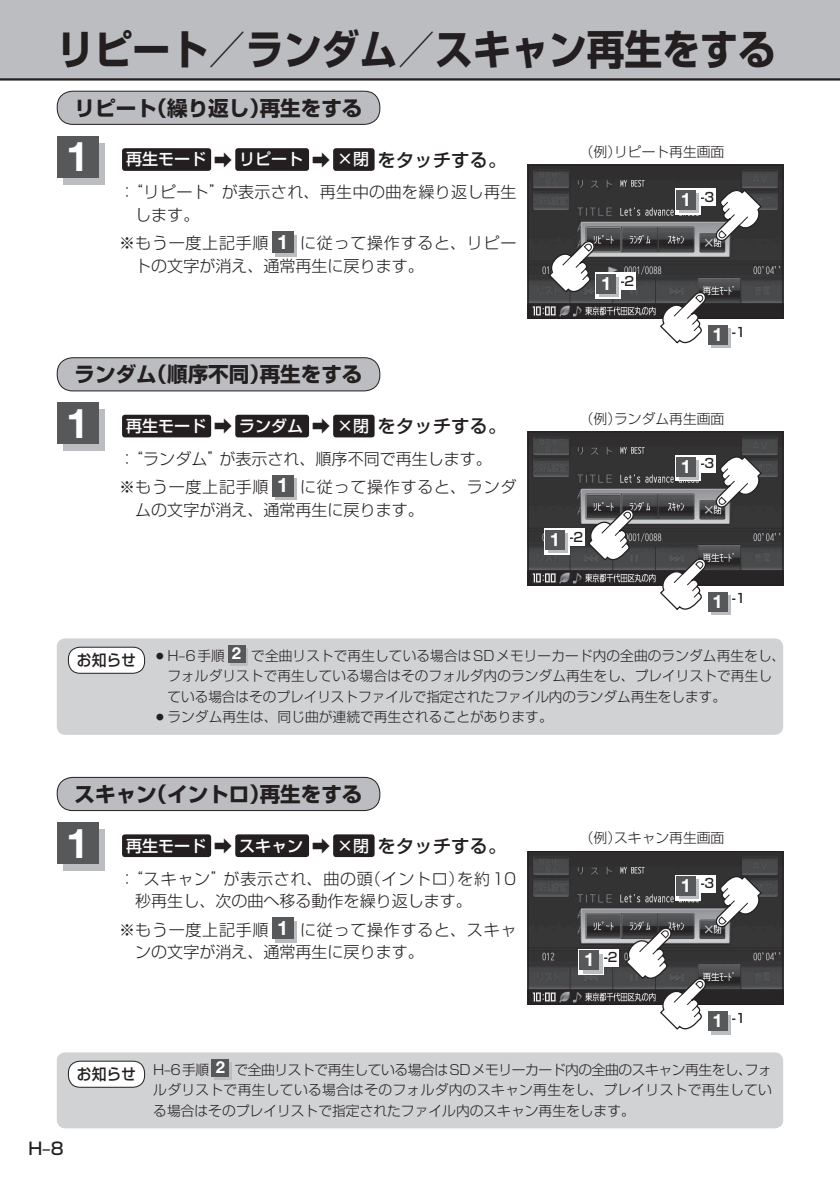
<style>
.page{position:relative;width:840px;height:1191px;background:#fff}
.page>*{position:absolute;margin:0;border:0;box-sizing:border-box;transform-origin:0 0}
.t1{font:41.2px "Shin Go Pro Bold 90 msp RKSJ H";color:#231f20;scale:.92 1}
.t2{font:700 41.2px "Helvetica Neue";color:#fff}
.t3{font:20.6px "Shin Go Pro Bold 90 msp RKSJ H";color:#231f20}
.t4{font:17px "Shin Go Pro Medium 90 msp RKSJ H";color:#231f20}
.t5{font:16px/22.6px "Shin Go Pro Light 90 msp RKSJ H";letter-spacing:.045em;color:#231f20}
.t6{font:16px/22.6px "Shin Go Pro Light 90 msp RKSJ H";color:#231f20}
.t7{font:16px "Shin Go Pro Medium 90 msp RKSJ H";color:#fff}
.t8{font:16px/22.6px "Shin Go Pro Light 90 msp RKSJ H";letter-spacing:.025em;color:#231f20}
.t9{font:15.6px "Shin Go Pro Medium 90 msp RKSJ H";color:#231f20;scale:.95 1}
.t10{font:13.8px/20.6px "Shin Go Pro Light 90 msp RKSJ H";color:#231f20}
.t11{font:12.8px "Shin Go Pro Medium 90 msp RKSJ H";color:#231f20}
.s1{font-family:"Shin Go Pro Light 90 msp RKSJ H";font-size:18.4px;color:#231f20}
.s2{font-size:18.4px;color:#231f20}
.s3{font-family:"Helvetica Neue";font-weight:700;font-size:19.8px;color:#fff}
.s4{font-family:"Helvetica Neue";font-weight:700;font-size:18.4px;color:#fff}
.s5{font-family:"Helvetica Neue";font-weight:700;font-size:16.6px;color:#fff}
</style>
<div class="page">
<div style="left:0;top:0;width:839px;height:79px;background:#bcbdc0"></div>
<hr style="left:0;top:78px;width:839px;height:3px;background:#231f20">
<div style="left:57px;top:91px;width:322px;height:33px;background:#bcbdc0;border-radius:16px"></div>
<div style="left:57px;top:91px;width:323px;height:34px;border:1px solid #231f20;border-radius:16px"></div>
<svg style="left:64px;top:143px;width:41px;height:41px"></svg>
<div style="left:57px;top:136px;width:41px;height:41px;background:#57585a"></div>
<div style="left:122px;top:148px;width:89px;height:23px;background:#231f20;border-radius:3px"></div>
<div style="left:235px;top:148px;width:74px;height:23px;background:#231f20;border-radius:3px"></div>
<div style="left:333px;top:148px;width:41px;height:23px;background:#231f20;border-radius:3px"></div>
<svg style="left:275px;top:235px;width:21px;height:21px"></svg>
<div style="left:272px;top:231px;width:21px;height:22px;background:#57585a"></div>
<img style="left:529px;top:167px;width:251px;height:150px">
<div style="left:527px;top:165px;width:255px;height:154px;border:1px solid #231f20"></div>
<svg style="left:727px;top:325px;width:4px;height:23px"></svg>
<div style="left:710px;top:329px;width:20px;height:19px;background:linear-gradient(to right,#bcbdc0,#bcbdc0)"></div>
<div style="left:707px;top:325px;width:20px;height:20px;background:#57585a"></div>
<svg style="left:658px;top:290px;width:49px;height:54px"></svg>
<div style="left:594px;top:273px;width:41px;height:17px;background:#fff"></div>
<svg style="left:594px;top:274px;width:26px;height:24px"></svg>
<svg style="left:599px;top:278px;width:19px;height:19px"></svg>
<div style="left:596px;top:274px;width:19px;height:20px;background:#57585a"></div>
<svg style="left:547px;top:239px;width:49px;height:55px"></svg>
<svg style="left:713px;top:188px;width:49px;height:55px"></svg>
<div style="left:674px;top:189px;width:41px;height:17px;background:#fff"></div>
<svg style="left:674px;top:189px;width:26px;height:25px"></svg>
<svg style="left:679px;top:193px;width:19px;height:20px"></svg>
<div style="left:676px;top:190px;width:19px;height:20px;background:#57585a"></div>
<div style="left:57px;top:358px;width:322px;height:33px;background:#bcbdc0;border-radius:16px"></div>
<div style="left:57px;top:357px;width:323px;height:34px;border:1px solid #231f20;border-radius:16px"></div>
<div style="left:64px;top:409px;width:41px;height:42px;background:#bcbdc0"></div>
<div style="left:57px;top:403px;width:41px;height:41px;background:#57585a"></div>
<div style="left:122px;top:415px;width:89px;height:22px;background:#231f20;border-radius:3px"></div>
<div style="left:235px;top:415px;width:74px;height:22px;background:#231f20;border-radius:3px"></div>
<div style="left:333px;top:415px;width:41px;height:22px;background:#231f20;border-radius:3px"></div>
<svg style="left:275px;top:479px;width:21px;height:21px"></svg>
<div style="left:272px;top:475px;width:21px;height:21px;background:#57585a"></div>
<div style="left:57px;top:638px;width:725px;height:97px;background:#d1d2d4;border-radius:9px"></div>
<svg style="left:230px;top:648px;width:18px;height:17px"></svg>
<div style="left:228px;top:645px;width:17px;height:18px;background:#57585a"></div>
<div style="left:68px;top:647px;width:76px;height:26px;background:#fff;border-radius:12px"></div>
<div style="left:68px;top:647px;width:77px;height:26px;border:1px solid #231f20;border-radius:12px"></div>
<img style="left:529px;top:433px;width:251px;height:150px">
<div style="left:527px;top:431px;width:255px;height:154px;border:1px solid #231f20"></div>
<svg style="left:708px;top:592px;width:23px;height:23px"></svg>
<svg style="left:710px;top:595px;width:20px;height:19px"></svg>
<div style="left:707px;top:592px;width:20px;height:19px;background:#57585a"></div>
<svg style="left:658px;top:557px;width:49px;height:53px"></svg>
<div style="left:543px;top:529px;width:41px;height:17px;background:#fff"></div>
<svg style="left:543px;top:529px;width:26px;height:25px"></svg>
<svg style="left:548px;top:533px;width:19px;height:20px"></svg>
<div style="left:545px;top:530px;width:19px;height:20px;background:#57585a"></div>
<svg style="left:586px;top:507px;width:49px;height:55px"></svg>
<svg style="left:713px;top:454px;width:49px;height:55px"></svg>
<div style="left:674px;top:455px;width:41px;height:17px;background:#fff"></div>
<svg style="left:674px;top:455px;width:26px;height:26px"></svg>
<svg style="left:679px;top:460px;width:19px;height:19px"></svg>
<div style="left:676px;top:457px;width:19px;height:19px;background:#57585a"></div>
<div style="left:57px;top:777px;width:322px;height:33px;background:#bcbdc0;border-radius:16px"></div>
<div style="left:57px;top:777px;width:323px;height:34px;border:1px solid #231f20;border-radius:16px"></div>
<svg style="left:64px;top:829px;width:41px;height:41px"></svg>
<div style="left:57px;top:822px;width:41px;height:41px;background:#57585a"></div>
<div style="left:122px;top:834px;width:89px;height:23px;background:#231f20;border-radius:3px"></div>
<div style="left:235px;top:834px;width:74px;height:23px;background:#231f20;border-radius:3px"></div>
<div style="left:333px;top:834px;width:41px;height:23px;background:#231f20;border-radius:3px"></div>
<svg style="left:275px;top:921px;width:21px;height:21px"></svg>
<div style="left:272px;top:917px;width:21px;height:22px;background:#57585a"></div>
<div style="left:57px;top:1052px;width:725px;height:76px;background:#d1d2d4;border-radius:9px"></div>
<svg style="left:214px;top:1062px;width:18px;height:17px"></svg>
<div style="left:211px;top:1059px;width:18px;height:17px;background:#57585a"></div>
<div style="left:68px;top:1061px;width:76px;height:26px;background:#fff;border-radius:12px"></div>
<div style="left:68px;top:1061px;width:77px;height:26px;border:1px solid #231f20;border-radius:12px"></div>
<img style="left:529px;top:853px;width:251px;height:150px">
<div style="left:527px;top:851px;width:255px;height:154px;border:1px solid #231f20"></div>
<svg style="left:711px;top:1011px;width:20px;height:24px"></svg>
<div style="left:710px;top:1015px;width:20px;height:19px;background:linear-gradient(to right,#bcbdc0,#bcbdc0)"></div>
<div style="left:707px;top:1011px;width:20px;height:20px;background:#57585a"></div>
<div style="left:578px;top:949px;width:40px;height:17px;background:#fff"></div>
<div style="left:578px;top:949px;width:25px;height:25px;background:#fff"></div>
<svg style="left:583px;top:953px;width:19px;height:20px"></svg>
<div style="left:579px;top:950px;width:19px;height:20px;background:#57585a"></div>
<svg style="left:624px;top:926px;width:83px;height:104px"></svg>
<svg style="left:713px;top:874px;width:49px;height:55px"></svg>
<div style="left:674px;top:875px;width:41px;height:17px;background:#fff"></div>
<svg style="left:674px;top:875px;width:26px;height:25px"></svg>
<svg style="left:679px;top:879px;width:19px;height:20px"></svg>
<div style="left:676px;top:876px;width:19px;height:20px;background:#57585a"></div>
<h1 class="t1" style="left:57px;top:34px;width:782px">リピート／ランダム／スキャン再生をする</h1>
<h2 class="t3" style="left:74px;top:100px;width:289px">リピート（繰り返し）再生をする</h2>
<h1 class="t2" style="left:66px;top:142px;width:24px">1</h1>
<p class="t7" style="left:126px;top:153px;width:382px">再生モード <span class="s1">➡</span> リピート <span class="s1">➡</span> ×閉<span class="s2">をタッチする。</span></p>
<p class="t8" style="left:135px;top:183px;width:382px;text-indent:-16px">： “リピート”が表示され、再生中の曲を繰り返し再生します。</p>
<p class="t5" style="left:135px;top:234px;width:382px;text-indent:-16px">※ もう一度上記手順 <span class="s3">1</span> に従って操作すると、リピートの文字が消え、通常再生に戻ります。</p>
<p class="t10" style="left:579px;top:144px;width:146px">（例）リピート再生画面</p>
<p class="t11" style="left:680px;top:192px;width:35px"><span class="s4">1</span> -3</p>
<p class="t11" style="left:600px;top:276px;width:35px"><span class="s4">1</span> -2</p>
<h2 class="t3" style="left:74px;top:367px;width:289px">ランダム（順序不同）再生をする</h2>
<h1 class="t2" style="left:66px;top:408px;width:24px">1</h1>
<p class="t7" style="left:126px;top:420px;width:382px">再生モード <span class="s1">➡</span> ランダム <span class="s1">➡</span> ×閉<span class="s2">をタッチする。</span></p>
<p class="t5" style="left:119px;top:447px;width:398px;line-height:28.4px">： “ランダム”が表示され、順序不同で再生します。<br>※ もう一度上記手順 <span class="s3">1</span> に従って操作すると、ランダ</p>
<p class="t6" style="left:135px;top:501px;width:290px">ムの文字が消え、通常再生に戻ります。</p>
<p class="t11" style="left:712px;top:327px;width:35px"><span class="s4">1</span> -1</p>
<p class="t10" style="left:579px;top:410px;width:146px">（例）ランダム再生画面</p>
<p class="t11" style="left:549px;top:532px;width:35px"><span class="s4">1</span> -2</p>
<p class="t11" style="left:680px;top:458px;width:35px"><span class="s4">1</span> -3</p>
<p class="t11" style="left:712px;top:593px;width:35px"><span class="s4">1</span> -1</p>
<p class="t9" style="left:77px;top:654px;width:64px">お知らせ</p>
<p class="t10" style="left:167px;top:647px;width:619px">H‒6手順 <span class="s5">2</span> で全曲リストで再生している場合はSDメモリーカード内の全曲のランダム再生をし、フォルダリストで再生している場合はそのフォルダ内のランダム再生をし、プレイリストで再生している場合はそのプレイリストファイルで指定されたファイル内のランダム再生をします。<br>ランダム再生は、同じ曲が連続で再生されることがあります。</p>
<h2 class="t3" style="left:74px;top:786px;width:289px">スキャン（イントロ）再生をする</h2>
<h1 class="t2" style="left:66px;top:828px;width:24px">1</h1>
<p class="t7" style="left:126px;top:839px;width:382px">再生モード <span class="s1">➡</span> スキャン <span class="s1">➡</span> ×閉<span class="s2">をタッチする。</span></p>
<p class="t6" style="left:135px;top:869px;width:382px;text-indent:-16px">： “スキャン”が表示され、曲の頭（イントロ）を約10秒再生し、次の曲へ移る動作を繰り返します。</p>
<p class="t5" style="left:135px;top:920px;width:382px;text-indent:-16px">※ もう一度上記手順 <span class="s3">1</span> に従って操作すると、スキャンの文字が消え、通常再生に戻ります。</p>
<p class="t10" style="left:579px;top:830px;width:146px">（例）スキャン再生画面</p>
<p class="t11" style="left:584px;top:952px;width:35px"><span class="s4">1</span> -2</p>
<p class="t11" style="left:680px;top:878px;width:35px"><span class="s4">1</span> -3</p>
<p class="t11" style="left:712px;top:1013px;width:35px"><span class="s4">1</span> -1</p>
<p class="t9" style="left:77px;top:1068px;width:64px">お知らせ</p>
<p class="t4" style="left:28px;top:1142px;width:37px">H‒8</p>
<p class="t10" style="left:153px;top:1061px;width:620px;text-align:justify">H‒6手順 <span class="s5">2</span> で全曲リストで再生している場合はSDメモリーカード内の全曲のスキャン再生をし、フォルダリストで再生している場合はそのフォルダ内のスキャン再生をし、プレイリストで再生している場合はそのプレイリストで指定されたファイル内のスキャン再生をします。</p>
</div>
